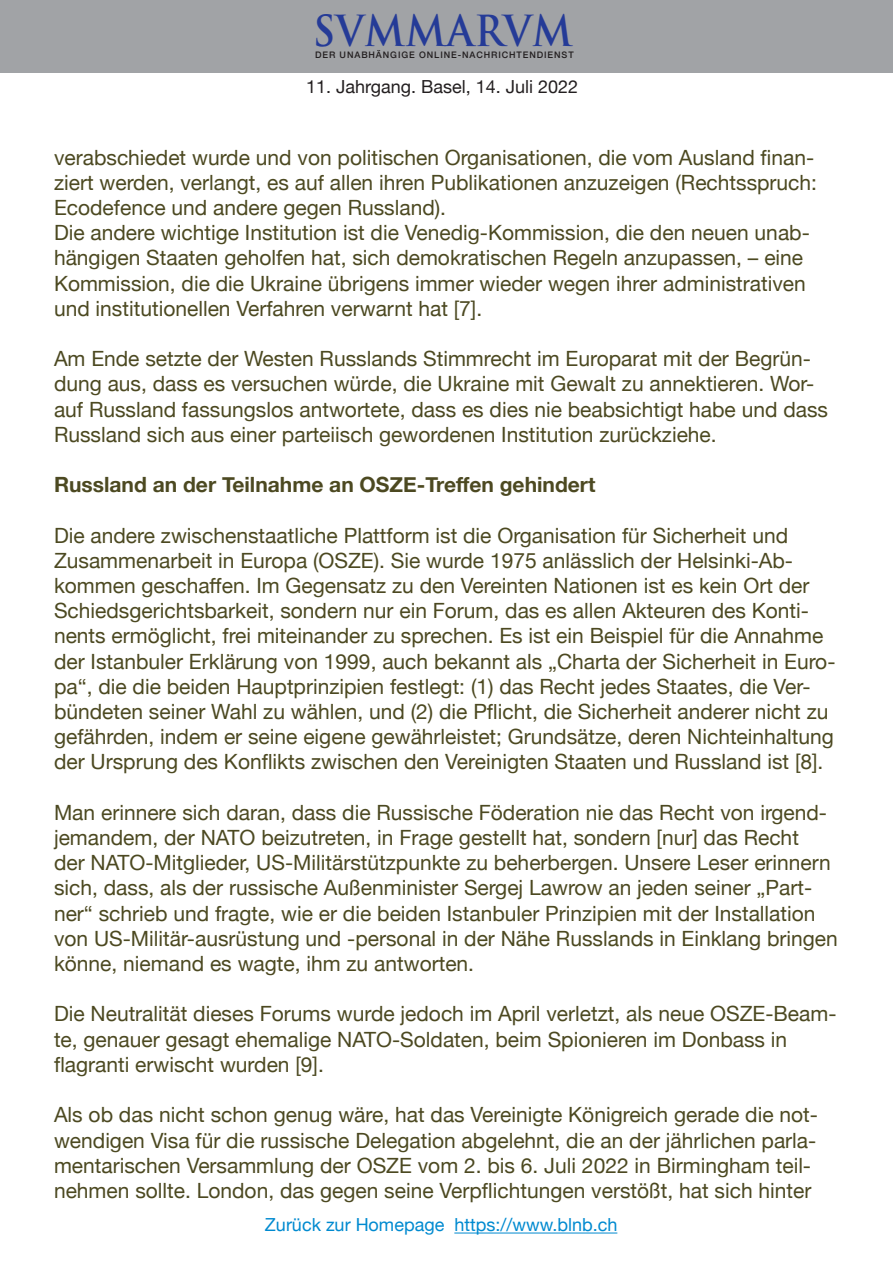
<style>
.page{position:relative;width:893px;height:1263px;background:#fff}
.page>*{position:absolute;margin:0;border:0;box-sizing:border-box;transform-origin:0 0}
.t1{font:700 41.7px "Trajan Pro";letter-spacing:.01em;color:#253b97;scale:.93 1}
.t2{font:21px/25.2px "Helvetica Neue";color:#4c4921}
.t3{font:700 21px "Helvetica Neue";color:#4c4921}
.t4{font:18px "Helvetica Neue";color:#008ad0}
.t5{font:18px "Helvetica Neue";color:#231f20}
.t6{font:500 9px "Helvetica Neue";letter-spacing:.1em;color:#231f20}
</style>
<div class="page">
<hr style="left:454px;top:1232px;width:163px;height:1px;background:#008ad0">
<div style="left:0;top:1px;width:893px;height:72px;background:#a1a3a6"></div>
<h1 class="t1" style="left:313px;top:5px;width:281px">SVMMARVM</h1>
<p class="t6" style="left:315px;top:47px;width:260px">DER UNABHÄNGIGE ONLINE-NACHRICHTENDIENST</p>
<p class="t5" style="left:306px;top:74px;width:273px">11. Jahrgang. Basel, 14. Juli 2022</p>
<p class="t2" style="left:54px;top:146px;width:765px">verabschiedet wurde und von politischen Organisationen, die vom Ausland finan&shy;ziert werden, verlangt, es auf allen ihren Publikationen anzuzeigen (Rechtsspruch:<br>Ecodefence und andere gegen Russland).</p>
<p class="t2" style="left:54px;top:221px;width:757px">Die andere wichtige Institution ist die Venedig-Kommission, die den neuen unab&shy;hängigen Staaten geholfen hat, sich demokratischen Regeln anzupassen, – eine Kommission, die die Ukraine übrigens immer wieder wegen ihrer administrativen und institutionellen Verfahren verwarnt hat [7].</p>
<p class="t2" style="left:54px;top:347px;width:776px">Am Ende setzte der Westen Russlands Stimmrecht im Europarat mit der Begrün&shy;dung aus, dass es versuchen würde, die Ukraine mit Gewalt zu annektieren. Wor&shy;auf Russland fassungslos antwortete, dass es dies nie beabsichtigt habe und dass Russland sich aus einer parteiisch gewordenen Institution zurückziehe.</p>
<p class="t3" style="left:54px;top:468px;width:543px">Russland an der Teilnahme an OSZE-Treffen gehindert</p>
<p class="t2" style="left:54px;top:524px;width:783px">Die andere zwischenstaatliche Plattform ist die Organisation für Sicherheit und Zusammenarbeit in Europa (OSZE). Sie wurde 1975 anlässlich der Helsinki-Ab&shy;kommen geschaffen. Im Gegensatz zu den Vereinten Nationen ist es kein Ort der Schiedsgerichtsbarkeit, sondern nur ein Forum, das es allen Akteuren des Konti&shy;nents ermöglicht, frei miteinander zu sprechen. Es ist ein Beispiel für die Annahme der Istanbuler Erklärung von 1999, auch bekannt als „Charta der Sicherheit in Euro&shy;pa“, die die beiden Hauptprinzipien festlegt: (1) das Recht jedes Staates, die Ver&shy;bündeten seiner Wahl zu wählen, und (2) die Pflicht, die Sicherheit anderer nicht zu gefährden, indem er seine eigene gewährleistet; Grundsätze, deren Nichteinhaltung der Ursprung des Konflikts zwischen den Vereinigten Staaten und Russland ist [8].</p>
<p class="t2" style="left:54px;top:801px;width:785px">Man erinnere sich daran, dass die Russische Föderation nie das Recht von irgend&shy;jemandem, der NATO beizutreten, in Frage gestellt hat, sondern [nur] das Recht<br>der NATO-Mitglieder, US-Militärstützpunkte zu beherbergen. Unsere Leser erinnern sich, dass, als der russische Außenminister Sergej Lawrow an jeden seiner „Part&shy;ner“ schrieb und fragte, wie er die beiden Istanbuler Prinzipien mit der Installation von US-Militär-ausrüstung und -personal in der Nähe Russlands in Einklang bringen könne, niemand es wagte, ihm zu antworten.</p>
<p class="t2" style="left:54px;top:1003px;width:784px">Die Neutralität dieses Forums wurde jedoch im April verletzt, als neue OSZE-Beam&shy;te, genauer gesagt ehemalige NATO-Soldaten, beim Spionieren im Donbass in flagranti erwischt wurden [9].</p>
<p class="t2" style="left:54px;top:1103px;width:765px">Als ob das nicht schon genug wäre, hat das Vereinigte Königreich gerade die not&shy;wendigen Visa für die russische Delegation abgelehnt, die an der jährlichen parla&shy;mentarischen Versammlung der OSZE vom 2. bis 6. Juli 2022 in Birmingham teil&shy;nehmen sollte. London, das gegen seine Verpflichtungen verstößt, hat sich hinter</p>
<p class="t4" style="left:265px;top:1212px;width:354px">Zurück zur Homepage https://www.blnb.ch</p>
</div>
